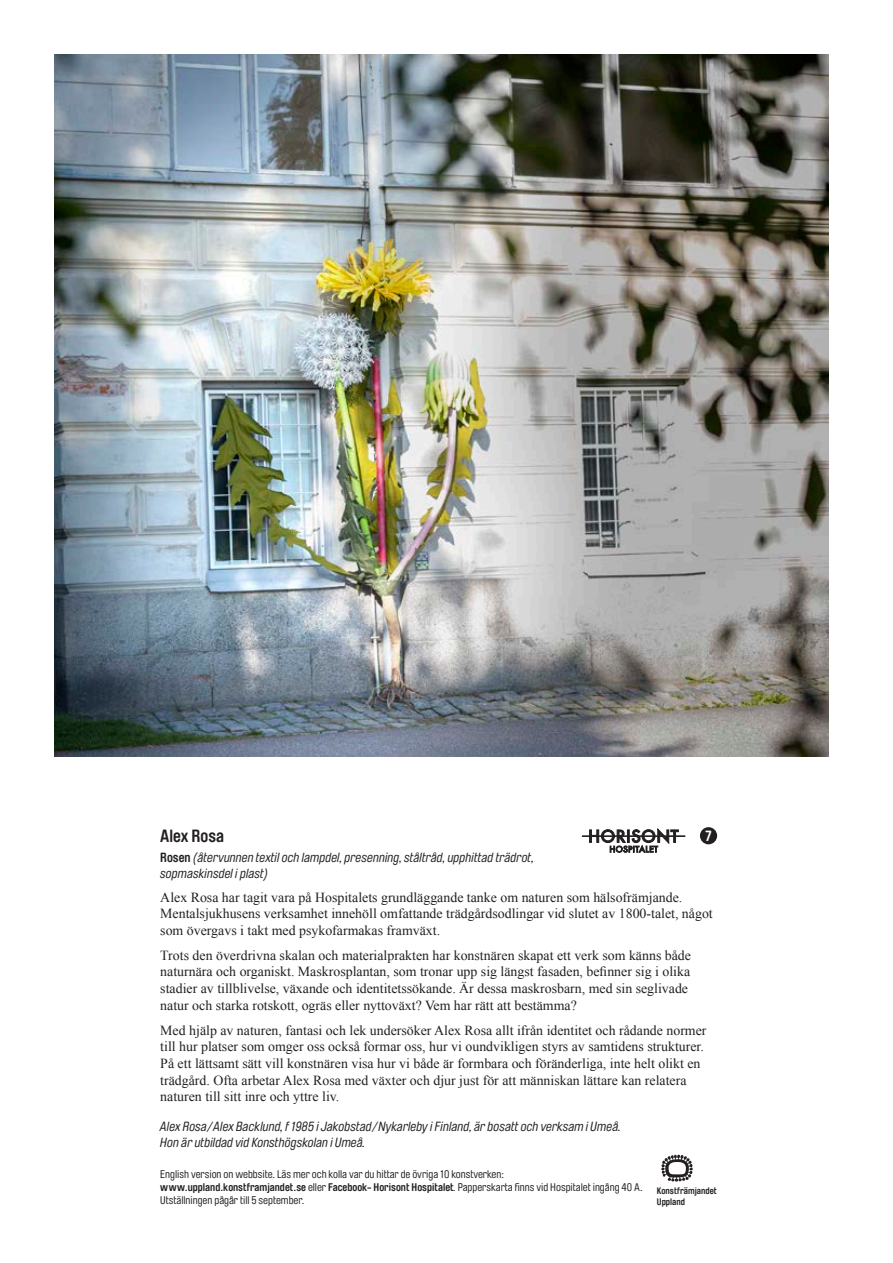
<style>
.page{position:relative;width:893px;height:1263px;background:#fff}
.page>*{position:absolute;margin:0;border:0;box-sizing:border-box;transform-origin:0 0}
.t1{font:700 17.55px "Brauer Neue Std";color:#231f20}
.t2{font:700 14.55px "Brauer Neue Std";color:#fff}
.t3{font:13.8px/16.6px "Times New Roman";color:#231f20}
.t4{font:italic 13.2px/15.8px "Brauer Neue Std";color:#231f20}
.t5{font:10.95px/13.2px "Brauer Neue Std";color:#231f20}
.t6{font:700 9.3px/10.2px "Brauer Neue";color:#231f20}
.s1{font-weight:700;font-style:normal}
.s2{font-weight:700}
.s3{font-style:italic}
</style>
<div class="page">
<img style="left:54px;top:54px;width:774px;height:703px">
<svg style="left:589px;top:828px;width:90px;height:25px"></svg>
<hr style="left:582px;top:835px;width:103px;height:2px;background:#231f20">
<div style="left:700px;top:827px;width:17px;height:17px;background:#231f20;border-radius:50%"></div>
<svg style="left:661px;top:1155px;width:32px;height:27px"></svg>
<p class="t1" style="left:160px;top:826px;width:65px">Alex Rosa</p>
<p class="t4" style="left:160px;top:850px;width:375px"><span class="s1">Rosen</span> (återvunnen textil och lampdel, presenning, ståltråd, upphittad trädrot, sopmaskinsdel i plast)</p>
<p class="t2" style="left:706px;top:828px;width:8px">7</p>
<p class="t3" style="left:160px;top:888px;width:554px">Alex Rosa har tagit vara på Hospitalets grundläggande tanke om naturen som hälsofrämjande.<br>Mentalsjukhusens verksamhet innehöll omfattande trädgårdsodlingar vid slutet av 1800-talet, något som övergavs i takt med psykofarmakas framväxt.</p>
<p class="t3" style="left:160px;top:947px;width:532px">Trots den överdrivna skalan och materialprakten har konstnären skapat ett verk som känns både naturnära och organiskt. Maskrosplantan, som tronar upp sig längst fasaden, befinner sig i olika stadier av tillblivelse, växande och identitetssökande. Är dessa maskrosbarn, med sin seglivade natur och starka rotskott, ogräs eller nyttoväxt? Vem har rätt att bestämma?</p>
<p class="t3" style="left:160px;top:1021px;width:548px">Med hjälp av naturen, fantasi och lek undersöker Alex Rosa allt ifrån identitet och rådande normer till hur platser som omger oss också formar oss, hur vi oundvikligen styrs av samtidens strukturer.<br>På ett lättsamt sätt vill konstnären visa hur vi både är formbara och föränderliga, inte helt olikt en trädgård. Ofta arbetar Alex Rosa med växter och djur just för att människan lättare kan relatera naturen till sitt inre och yttre liv.</p>
<p class="t4" style="left:160px;top:1119px;width:462px">Alex Rosa/Alex Backlund, f 1985 i Jakobstad/Nykarleby i Finland, är bosatt och verksam i Umeå.<br>Hon är utbildad vid Konsthögskolan i Umeå.</p>
<p class="t5" style="left:160px;top:1168px;width:484px">English version on webbsite. Läs mer och kolla var du hittar de övriga 10 konstverken: <span class="s2">www.uppland.konstframjandet.se</span> eller <span class="s2">Facebook- Horisont Hospitalet</span><span class="s3">.</span> Papperskarta finns vid Hospitalet ingång 40 A.<br>Utställningen pågår till 5 september.</p>
<p class="t6" style="left:657px;top:1186px;width:62px">Konstfrämjandet<br>Uppland</p>
</div>
